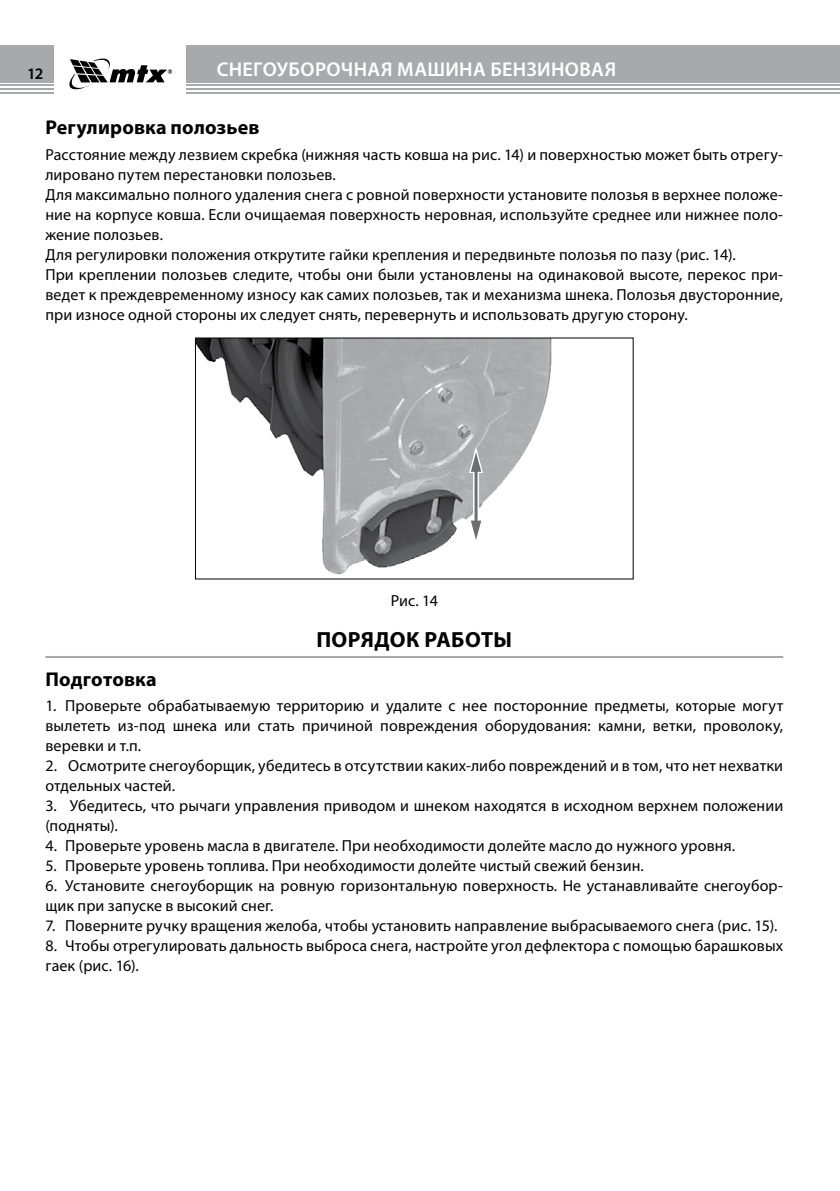
<style>
.page{position:relative;width:840px;height:1191px;background:#fff}
.page>*{position:absolute;margin:0;border:0;box-sizing:border-box;transform-origin:0 0}
.t1{font:700 22px "Myriad Pro";letter-spacing:.015em;color:#000}
.t2{font:600 20px "Myriad Pro";letter-spacing:.015em;color:#fff}
.t3{font:700 20px "Myriad Pro";letter-spacing:.01em;color:#000}
.t4{font:16px/20px "Myriad Pro";letter-spacing:.01em;color:#000}
.t5{font:600 16px "Myriad Pro";color:#000}
</style>
<div class="page">
<div style="left:0;top:45px;width:54px;height:37px;background:#a7a9ac"></div>
<hr style="left:0;top:84px;width:54px;height:2px;background:#a7a9ac">
<hr style="left:0;top:92px;width:54px;height:2px;background:#a7a9ac">
<hr style="left:0;top:88px;width:54px;height:2px;background:#a7a9ac">
<div style="left:186px;top:45px;width:652px;height:37px;background:#a7a9ac"></div>
<hr style="left:186px;top:84px;width:652px;height:2px;background:#a7a9ac">
<hr style="left:186px;top:92px;width:652px;height:2px;background:#a7a9ac">
<hr style="left:186px;top:88px;width:652px;height:2px;background:#a7a9ac">
<svg style="left:69px;top:58px;width:103px;height:32px"></svg>
<hr style="left:45px;top:656px;width:737px;height:2px;background:#a7a9ac">
<img style="left:195px;top:339px;width:437px;height:241px">
<div style="left:473px;top:468px;width:6px;height:56px;background:#adadaf"></div>
<hr style="left:474px;top:468px;width:3px;height:56px;background:#6d6e71">
<svg style="left:469px;top:447px;width:13px;height:26px"></svg>
<svg style="left:469px;top:519px;width:13px;height:26px"></svg>
<p class="t5" style="left:27px;top:63px;width:18px">12</p>
<p class="t2" style="left:217px;top:56px;width:401px">СНЕГОУБОРОЧНАЯ МАШИНА БЕНЗИНОВАЯ</p>
<p class="t3" style="left:45px;top:114px;width:216px">Регулировка полозьев</p>
<p class="t4" style="left:45px;top:144px;width:739px">Расстояние между лезвием скребка (нижняя часть ковша на рис. 14) и поверхностью может быть отрегу&shy;лировано путем перестановки полозьев.<br>Для максимально полного удаления снега с ровной поверхности установите полозья в верхнее положе&shy;ние на корпусе ковша. Если очищаемая поверхность неровная, используйте среднее или нижнее поло&shy;жение полозьев.<br>Для регулировки положения открутите гайки крепления и передвиньте полозья по пазу (рис. 14).<br>При креплении полозьев следите, чтобы они были установлены на одинаковой высоте, перекос при&shy;ведет к преждевременному износу как самих полозьев, так и механизма шнека. Полозья двусторонние, при износе одной стороны их следует снять, перевернуть и использовать другую сторону.</p>
<p class="t4" style="left:390px;top:590px;width:49px">Рис. 14</p>
<h1 class="t1" style="left:316px;top:625px;width:197px">ПОРЯДОК РАБОТЫ</h1>
<p class="t3" style="left:45px;top:666px;width:113px">Подготовка</p>
<p class="t4" style="left:45px;top:695px;width:739px;text-align:justify">1. Проверьте обрабатываемую территорию и удалите с нее посторонние предметы, которые могут вылететь из-под шнека или стать причиной повреждения оборудования: камни, ветки, проволоку, веревки и т.п.</p>
<p class="t4" style="left:45px;top:755px;width:738px">2. Осмотрите снегоуборщик, убедитесь в отсутствии каких-либо повреждений и в том, что нет нехватки отдельных частей.</p>
<p class="t4" style="left:45px;top:795px;width:739px">3. Убедитесь, что рычаги управления приводом и шнеком находятся в исходном верхнем положении (подняты).</p>
<p class="t4" style="left:45px;top:835px;width:690px">4. Проверьте уровень масла в двигателе. При необходимости долейте масло до нужного уровня.</p>
<p class="t4" style="left:45px;top:855px;width:599px">5. Проверьте уровень топлива. При необходимости долейте чистый свежий бензин.</p>
<p class="t4" style="left:45px;top:875px;width:739px">6. Установите снегоуборщик на ровную горизонтальную поверхность. Не устанавливайте снегоубор&shy;щик при запуске в высокий снег.</p>
<p class="t4" style="left:45px;top:915px;width:733px">7. Поверните ручку вращения желоба, чтобы установить направление выбрасываемого снега (рис. 15).</p>
<p class="t4" style="left:45px;top:935px;width:739px">8. Чтобы отрегулировать дальность выброса снега, настройте угол дефлектора с помощью барашковых гаек (рис. 16).</p>
</div>
